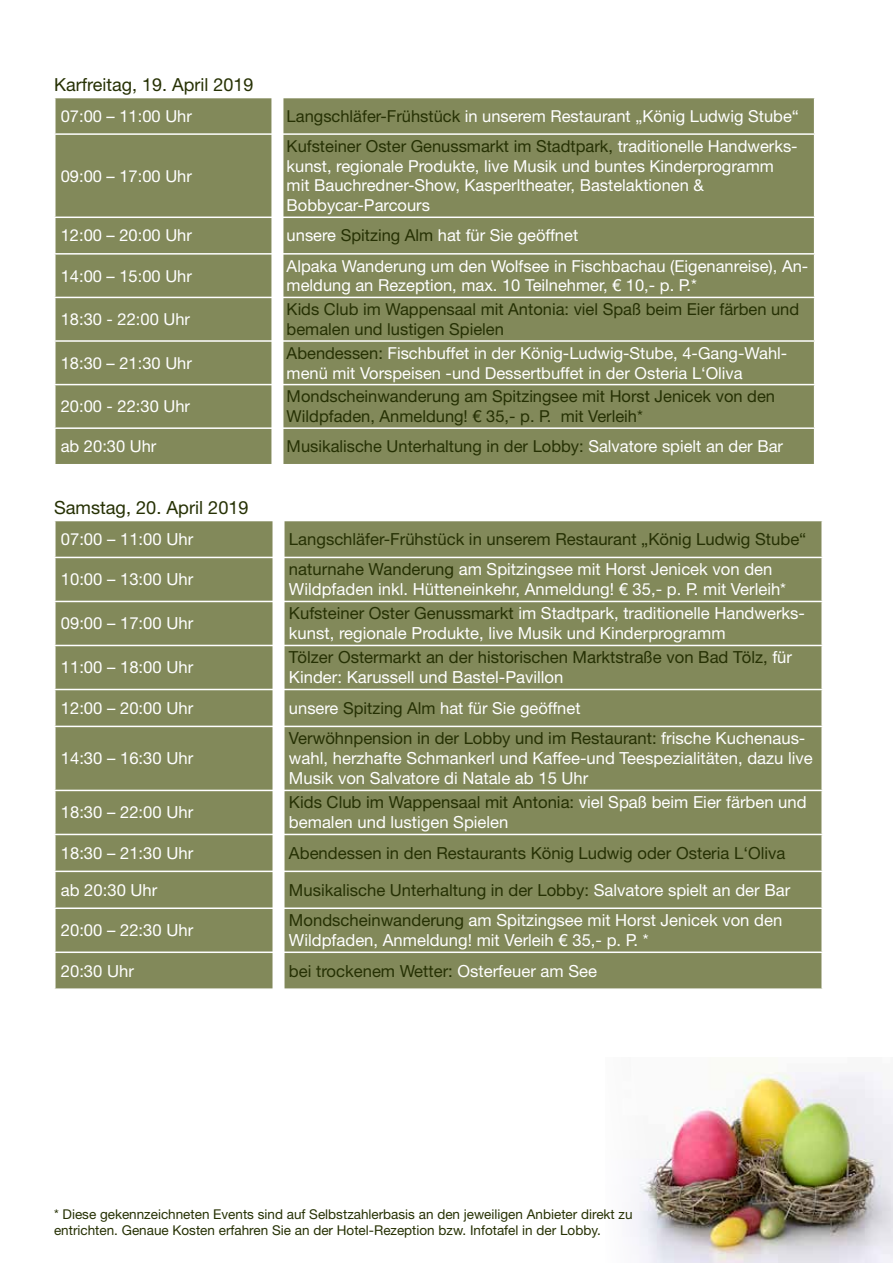
<style>
.page{position:relative;width:893px;height:1263px;background:#fff}
.page>*{position:absolute;margin:0;border:0;box-sizing:border-box;transform-origin:0 0}
.t1{font:18.15px "Helvetica Neue LT Std";color:#263104}
.t2{font:18px "Helvetica Neue LT Std";color:#263104}
.t3{font:16.65px/20px "Helvetica Neue LT Std";color:#fff}
.t4{font:16.65px/20px "Helvetica Neue LT Std";color:#263104}
.t5{font:16.5px/19.8px "Helvetica Neue LT Std";color:#fff}
.t6{font:16.5px/19.8px "Helvetica Neue LT Std";color:#263104}
.t7{font:13.5px/16.2px "Helvetica Neue LT Std";color:#263104}
.s1{color:#263104}
.s2{color:#fff}
</style>
<div class="page">
<img style="left:631px;top:1072px;width:262px;height:191px">
<div style="left:56px;top:98px;width:215px;height:366px;background:#82895a"></div>
<div style="left:283px;top:98px;width:531px;height:366px;background:#82895a"></div>
<hr style="left:54px;top:133px;width:227px;height:2px;background:#fff">
<hr style="left:281px;top:133px;width:534px;height:2px;background:#fff">
<hr style="left:54px;top:217px;width:227px;height:1px;background:#fff">
<hr style="left:281px;top:217px;width:534px;height:1px;background:#fff">
<hr style="left:54px;top:253px;width:227px;height:2px;background:#fff">
<hr style="left:281px;top:253px;width:534px;height:2px;background:#fff">
<hr style="left:54px;top:297px;width:227px;height:1px;background:#fff">
<hr style="left:281px;top:297px;width:534px;height:1px;background:#fff">
<hr style="left:54px;top:340px;width:227px;height:2px;background:#fff">
<hr style="left:281px;top:340px;width:534px;height:2px;background:#fff">
<hr style="left:54px;top:384px;width:227px;height:1px;background:#fff">
<hr style="left:281px;top:384px;width:534px;height:1px;background:#fff">
<hr style="left:54px;top:427px;width:227px;height:2px;background:#fff">
<hr style="left:281px;top:427px;width:534px;height:2px;background:#fff">
<div style="left:56px;top:521px;width:217px;height:467px;background:#82895a"></div>
<div style="left:285px;top:521px;width:536px;height:467px;background:#82895a"></div>
<hr style="left:54px;top:557px;width:229px;height:1px;background:#fff">
<hr style="left:283px;top:557px;width:540px;height:1px;background:#fff">
<hr style="left:54px;top:601px;width:229px;height:1px;background:#fff">
<hr style="left:283px;top:601px;width:540px;height:1px;background:#fff">
<hr style="left:54px;top:645px;width:229px;height:1px;background:#fff">
<hr style="left:283px;top:645px;width:540px;height:1px;background:#fff">
<hr style="left:54px;top:689px;width:229px;height:1px;background:#fff">
<hr style="left:283px;top:689px;width:540px;height:1px;background:#fff">
<hr style="left:54px;top:726px;width:229px;height:1px;background:#fff">
<hr style="left:283px;top:726px;width:540px;height:1px;background:#fff">
<hr style="left:54px;top:790px;width:229px;height:1px;background:#fff">
<hr style="left:283px;top:790px;width:540px;height:1px;background:#fff">
<hr style="left:54px;top:834px;width:229px;height:1px;background:#fff">
<hr style="left:283px;top:834px;width:540px;height:1px;background:#fff">
<hr style="left:54px;top:870px;width:229px;height:2px;background:#fff">
<hr style="left:283px;top:870px;width:540px;height:2px;background:#fff">
<hr style="left:54px;top:907px;width:229px;height:2px;background:#fff">
<hr style="left:283px;top:907px;width:540px;height:2px;background:#fff">
<hr style="left:54px;top:951px;width:229px;height:2px;background:#fff">
<hr style="left:283px;top:951px;width:540px;height:2px;background:#fff">
<p class="t2" style="left:54px;top:74px;width:201px">Karfreitag, 19. April 2019</p>
<p class="t5" style="left:61px;top:106px;width:133px">07:00 – 11:00 Uhr</p>
<p class="t5" style="left:287px;top:106px;width:514px"><span class="s1">Langschläfer-Frühstück</span> in unserem Restaurant „König Ludwig Stube“</p>
<p class="t5" style="left:61px;top:166px;width:133px">09:00 – 17:00 Uhr</p>
<p class="t5" style="left:287px;top:136px;width:512px"><span class="s1">Kufsteiner Oster Genussmarkt im Stadtpark,</span> traditionelle Handwerks&shy;kunst, regionale Produkte, live Musik und buntes Kinderprogramm mit Bauchredner-Show, Kasperltheater, Bastelaktionen &amp; Bobbycar-Parcours</p>
<p class="t5" style="left:61px;top:225px;width:133px">12:00 – 20:00 Uhr</p>
<p class="t5" style="left:287px;top:225px;width:293px">unsere <span class="s1">Spitzing Alm</span> hat für Sie geöffnet</p>
<p class="t5" style="left:61px;top:266px;width:133px">14:00 – 15:00 Uhr</p>
<p class="t5" style="left:287px;top:256px;width:523px">Alpaka Wanderung um den Wolfsee in Fischbachau (Eigenanreise), An&shy;meldung an Rezeption, max. 10 Teilnehmer, € 10,- p. P.*</p>
<p class="t5" style="left:61px;top:309px;width:131px">18:30 - 22:00 Uhr</p>
<p class="t6" style="left:287px;top:299px;width:514px">Kids Club im Wappensaal mit Antonia: viel Spaß beim Eier färben und bemalen und lustigen Spielen</p>
<p class="t5" style="left:61px;top:353px;width:133px">18:30 – 21:30 Uhr</p>
<p class="t5" style="left:287px;top:343px;width:502px"><span class="s1">Abendessen:</span> Fischbuffet in der König-Ludwig-Stube, 4-Gang-Wahl&shy;menü mit Vorspeisen -und Dessertbuffet in der Osteria L‘Oliva</p>
<p class="t5" style="left:61px;top:396px;width:131px">20:00 - 22:30 Uhr</p>
<p class="t6" style="left:287px;top:386px;width:490px">Mondscheinwanderung am Spitzingsee mit Horst Jenicek von den<br>Wildpfaden, Anmeldung! € 35,- p. P. mit Verleih*</p>
<p class="t5" style="left:61px;top:436px;width:97px">ab 20:30 Uhr</p>
<p class="t6" style="left:287px;top:436px;width:498px">Musikalische Unterhaltung in der Lobby: <span class="s2">Salvatore spielt an der Bar</span></p>
<p class="t1" style="left:54px;top:496px;width:196px">Samstag, 20. April 2019</p>
<p class="t3" style="left:61px;top:529px;width:134px">07:00 – 11:00 Uhr</p>
<p class="t4" style="left:289px;top:529px;width:519px">Langschläfer-Frühstück in unserem Restaurant „König Ludwig Stube“</p>
<p class="t3" style="left:61px;top:569px;width:134px">10:00 – 13:00 Uhr</p>
<p class="t3" style="left:289px;top:559px;width:499px"><span class="s1">naturnahe Wanderung</span> am Spitzingsee mit Horst Jenicek von den<br>Wildpfaden inkl. Hütteneinkehr, Anmeldung! € 35,- p. P. mit Verleih*</p>
<p class="t3" style="left:61px;top:613px;width:134px">09:00 – 17:00 Uhr</p>
<p class="t3" style="left:289px;top:603px;width:518px"><span class="s1">Kufsteiner Oster Genussmarkt</span> im Stadtpark, traditionelle Handwerks&shy;kunst, regionale Produkte, live Musik und Kinderprogramm</p>
<p class="t3" style="left:61px;top:657px;width:134px">11:00 – 18:00 Uhr</p>
<p class="t4" style="left:289px;top:647px;width:505px">Tölzer Ostermarkt an der historischen Marktstraße von Bad Tölz, <span class="s2">für<br>Kinder: Karussell und Bastel-Pavillon</span></p>
<p class="t3" style="left:61px;top:698px;width:134px">12:00 – 20:00 Uhr</p>
<p class="t5" style="left:289px;top:698px;width:293px">unsere <span class="s1">Spitzing Alm</span> hat für Sie geöffnet</p>
<p class="t3" style="left:61px;top:748px;width:134px">14:30 – 16:30 Uhr</p>
<p class="t3" style="left:289px;top:728px;width:525px"><span class="s1">Verwöhnpension in der Lobby und im Restaurant:</span> frische Kuchenaus&shy;wahl, herzhafte Schmankerl und Kaffee-und Teespezialitäten, dazu live<br>Musik von Salvatore di Natale ab 15 Uhr</p>
<p class="t3" style="left:61px;top:802px;width:134px">18:30 – 22:00 Uhr</p>
<p class="t3" style="left:289px;top:792px;width:519px"><span class="s1">Kids Club im Wappensaal mit Antonia:</span> viel Spaß beim Eier färben und bemalen und lustigen Spielen</p>
<p class="t3" style="left:61px;top:843px;width:134px">18:30 – 21:30 Uhr</p>
<p class="t4" style="left:289px;top:843px;width:498px">Abendessen in den Restaurants König Ludwig oder Osteria L‘Oliva</p>
<p class="t3" style="left:61px;top:880px;width:98px">ab 20:30 Uhr</p>
<p class="t4" style="left:289px;top:880px;width:503px">Musikalische Unterhaltung in der Lobby: <span class="s2">Salvatore spielt an der Bar</span></p>
<p class="t3" style="left:61px;top:920px;width:134px">20:00 – 22:30 Uhr</p>
<p class="t3" style="left:289px;top:910px;width:495px"><span class="s1">Mondscheinwanderung</span> am Spitzingsee mit Horst Jenicek von den<br>Wildpfaden, Anmeldung! mit Verleih € 35,- p. P. *</p>
<p class="t3" style="left:61px;top:960px;width:75px">20:30 Uhr</p>
<p class="t4" style="left:289px;top:960px;width:310px">bei trockenem Wetter: <span class="s2">Osterfeuer am See</span></p>
<p class="t7" style="left:54px;top:1205px;width:580px">* Diese gekennzeichneten Events sind auf Selbstzahlerbasis an den jeweiligen Anbieter direkt zu entrichten. Genaue Kosten erfahren Sie an der Hotel-Rezeption bzw. Infotafel in der Lobby.</p>
</div>
